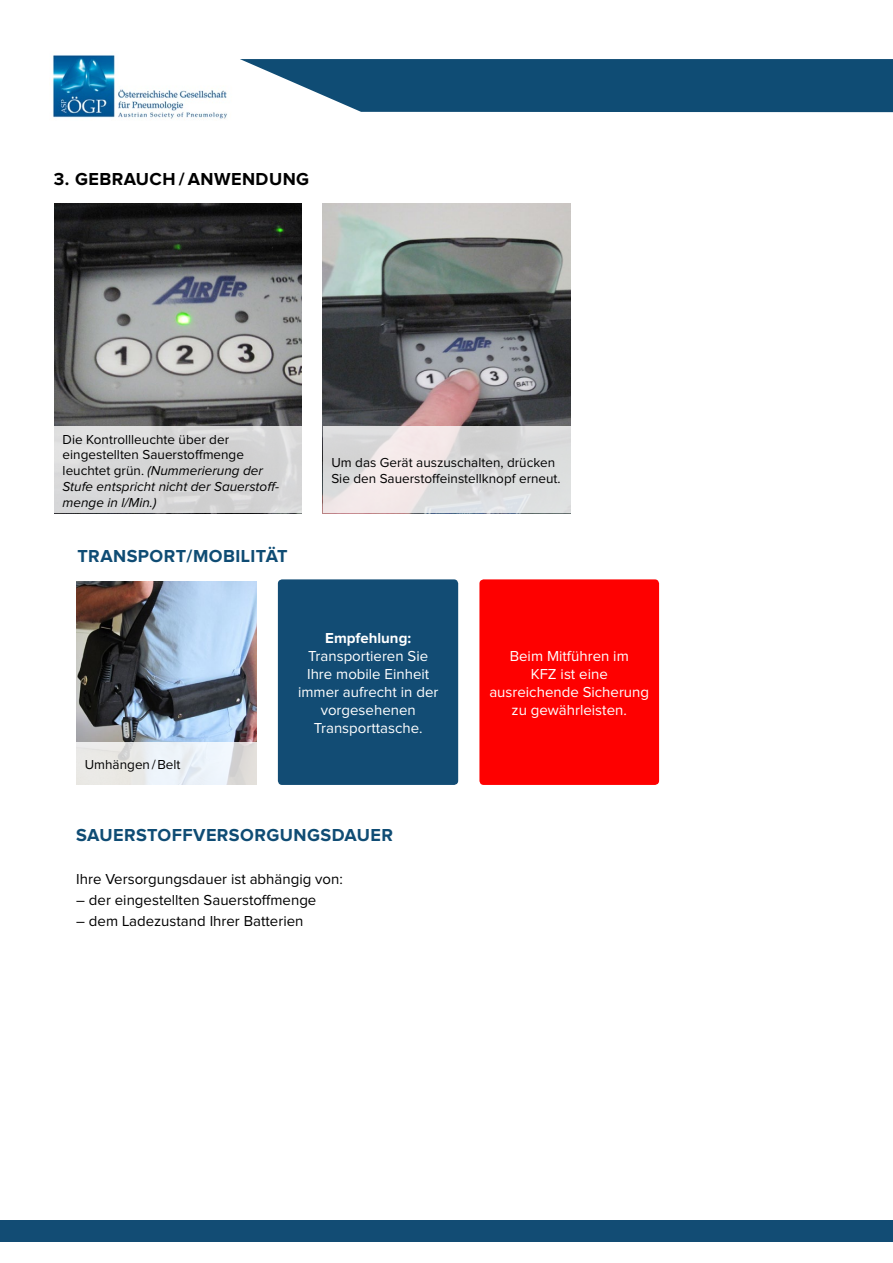
<style>
.page{position:relative;width:893px;height:1263px;background:#fff}
.page>*{position:absolute;margin:0;border:0;box-sizing:border-box;transform-origin:0 0}
.t1{font:700 18px "Proxima Nova";letter-spacing:.025em;color:#0f4c74}
.t2{font:700 18px "Proxima Nova";letter-spacing:.025em;color:#000}
.t3{font:15px/18px "Proxima Nova";color:#fff;text-align:center}
.t4{font:15px "Proxima Nova";color:#000}
.t5{font:700 15px "Proxima Nova";color:#fff}
.t6{font:13.5px/15.8px "Proxima Nova";color:#000}
.s1{font-style:italic}
</style>
<div class="page">
<div style="left:0;top:1220px;width:893px;height:21px;background:#124c74"></div>
<img style="left:53px;top:55px;width:174px;height:65px">
<svg style="left:240px;top:59px;width:653px;height:53px;background:#255c81"></svg>
<img style="left:54px;top:203px;width:248px;height:223px">
<img style="left:323px;top:203px;width:247px;height:223px">
<div style="left:54px;top:426px;width:248px;height:87px;background:#d6d6d7"></div>
<svg style="left:323px;top:426px;width:247px;height:87px;background:#e1dedf"></svg>
<img style="left:77px;top:581px;width:180px;height:204px">
<svg style="left:76px;top:742px;width:180px;height:43px;background:#e8eaec"></svg>
<div style="left:278px;top:579px;width:180px;height:206px;background:#124c74;border-radius:4px"></div>
<div style="left:479px;top:579px;width:180px;height:206px;background:#fe0000;border-radius:4px"></div>
<h1 class="t2" style="left:54px;top:170px;width:257px">3. GEBRAUCH / ANWENDUNG</h1>
<p class="t6" style="left:63px;top:432px;width:218px">Die Kontrollleuchte über der eingestellten Sauerstoffmenge leuchtet grün. <span class="s1">(Nummerierung der<br>Stufe entspricht nicht der Sauerstoff&shy;menge in l/Min.)</span></p>
<h1 class="t1" style="left:77px;top:548px;width:212px">TRANSPORT/MOBILITÄT</h1>
<p class="t6" style="left:331px;top:455px;width:231px">Um das Gerät auszuschalten, drücken<br>Sie den Sauerstoffeinstellknopf erneut.</p>
<p class="t6" style="left:85px;top:757px;width:97px">Umhängen/Belt</p>
<p class="t5" style="left:325px;top:631px;width:87px">Empfehlung:</p>
<p class="t3" style="left:298px;top:648px;width:142px">Transportieren Sie<br>Ihre mobile Einheit immer aufrecht in der vorgesehenen<br>Transporttasche.</p>
<p class="t3" style="left:489px;top:648px;width:161px">Beim Mitführen im<br>KFZ ist eine ausreichende Sicherung zu gewährleisten.</p>
<h1 class="t1" style="left:76px;top:827px;width:318px">SAUERSTOFFVERSORGUNGSDAUER</h1>
<p class="t4" style="left:76px;top:872px;width:268px">Ihre Versorgungsdauer ist abhängig von:</p>
<p class="t4" style="left:76px;top:893px;width:242px">– der eingestellten Sauerstoffmenge</p>
<p class="t4" style="left:76px;top:914px;width:229px">– dem Ladezustand Ihrer Batterien</p>
</div>
